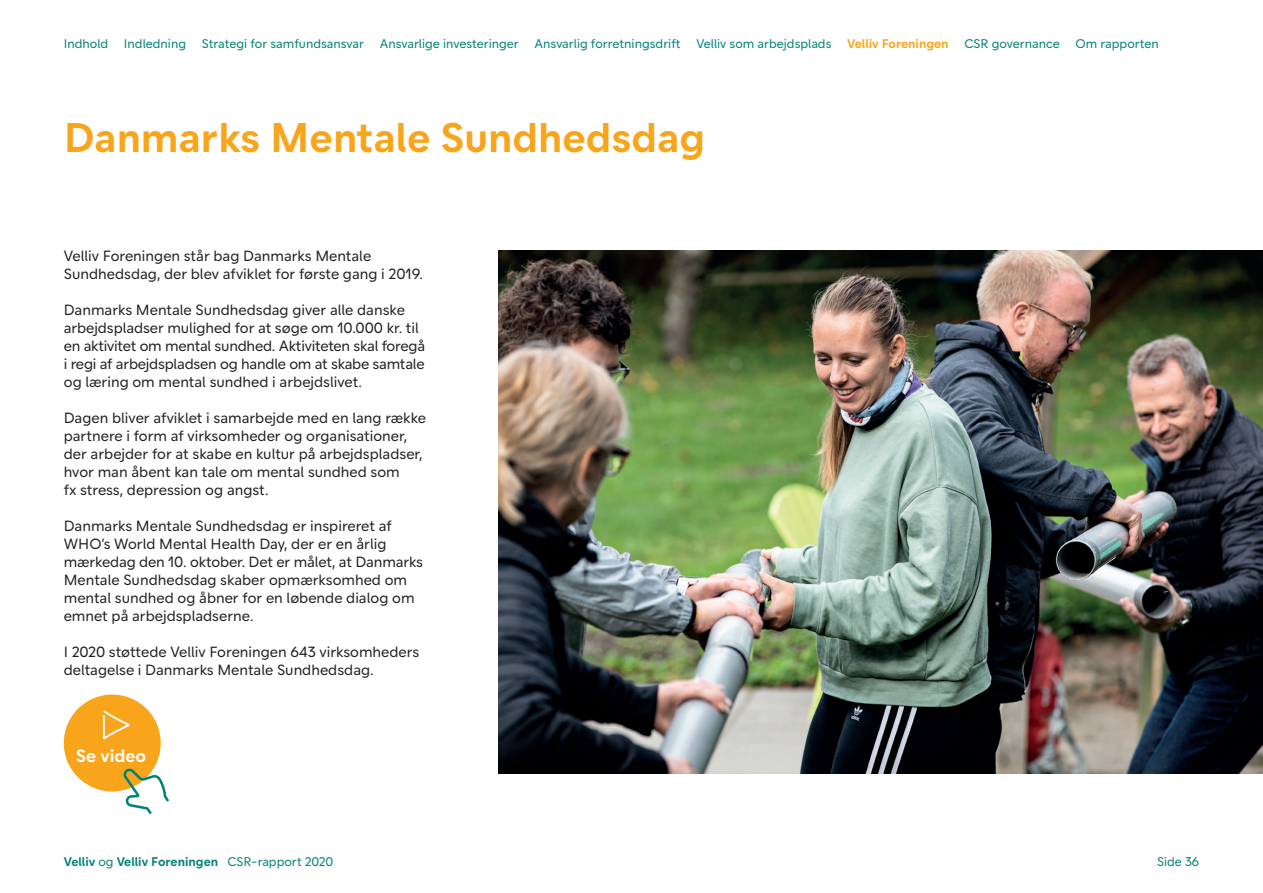
<style>
.page{position:relative;width:1263px;height:893px;background:#fff}
.page>*{position:absolute;margin:0;border:0;box-sizing:border-box;transform-origin:0 0}
.t1{font:700 42px "Velliv";color:#f9a51b}
.t2{font:700 18px "Velliv";color:#fff}
.t3{font:15px/18px "Velliv";color:#231f20}
.t4{font:12.75px "Velliv";color:#008177}
.t5{font:700 12.75px "Velliv";color:#008177}
.s1{font-weight:700;color:#f9a51b}
.s2{font-weight:400}
</style>
<div class="page">
<img style="left:499px;top:251px;width:764px;height:523px">
<div style="left:64px;top:694px;width:97px;height:97px;background:#f9a51b;border-radius:50%"></div>
<svg style="left:103px;top:710px;width:27px;height:29px"></svg>
<svg style="left:123px;top:768px;width:46px;height:46px"></svg>
<p class="t4" style="left:64px;top:34px;width:1097px">Indhold Indledning Strategi for samfundsansvar Ansvarlige investeringer Ansvarlig forretningsdrift Velliv som arbejdsplads <span class="s1">Velliv Foreningen</span> CSR governance Om rapporten</p>
<h1 class="t1" style="left:64px;top:104px;width:643px">Danmarks Mentale Sundhedsdag</h1>
<p class="t3" style="left:64px;top:247px;width:361px">Velliv Foreningen står bag Danmarks Mentale<br>Sundhedsdag, der blev afviklet for første gang i 2019.</p>
<p class="t3" style="left:64px;top:301px;width:363px">Danmarks Mentale Sundhedsdag giver alle danske arbejdspladser mulighed for at søge om 10.000 kr. til en aktivitet om mental sundhed. Aktiviteten skal foregå i regi af arbejdspladsen og handle om at skabe samtale og læring om mental sundhed i arbejdslivet.</p>
<p class="t3" style="left:64px;top:409px;width:364px">Dagen bliver afviklet i samarbejde med en lang række partnere i form af virksomheder og organisationer, der arbejder for at skabe en kultur på arbejdspladser, hvor man åbent kan tale om mental sundhed som<br>fx stress, depression og angst.</p>
<p class="t3" style="left:64px;top:517px;width:361px">Danmarks Mentale Sundhedsdag er inspireret af WHO’s World Mental Health Day, der er en årlig mærkedag den 10. oktober. Det er målet, at Danmarks Mentale Sundhedsdag skaber opmærksomhed om mental sundhed og åbner for en løbende dialog om emnet på arbejdspladserne.</p>
<p class="t3" style="left:64px;top:643px;width:357px">I 2020 støttede Velliv Foreningen 643 virksomheders deltagelse i Danmarks Mentale Sundhedsdag.</p>
<p class="t2" style="left:76px;top:741px;width:72px">Se video</p>
<p class="t5" style="left:64px;top:851px;width:271px">Velliv <span class="s2">og</span> Velliv Foreningen <span class="s2">CSR-rapport 2020</span></p>
<p class="t4" style="left:1157px;top:851px;width:44px">Side 36</p>
</div>
